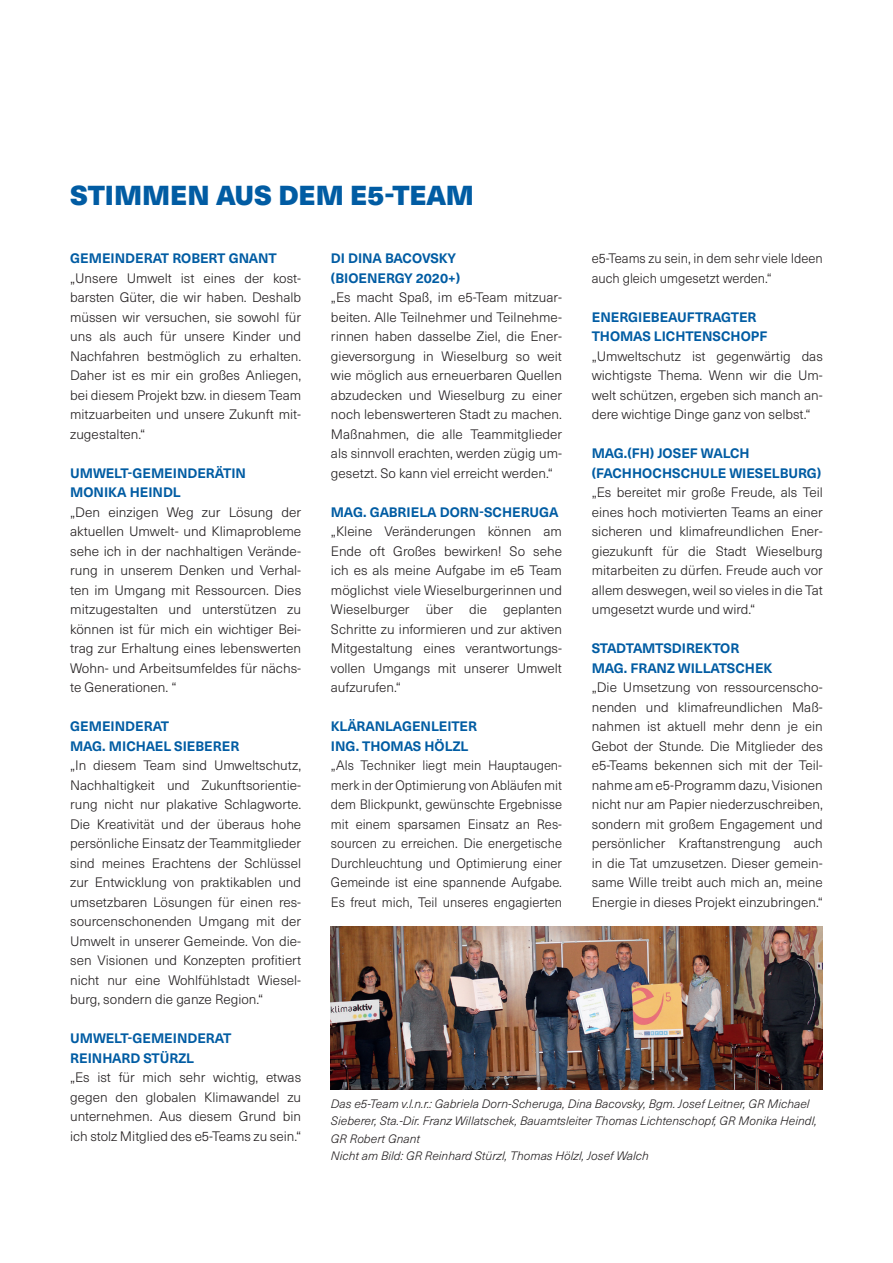
<style>
.page{position:relative;width:893px;height:1263px;background:#fff}
.page>*{position:absolute;margin:0;border:0;box-sizing:border-box;transform-origin:0 0}
.t1{font:900 27px "Neue Haas Unica W1 G";color:#015ca3}
.t2{font:300 13.5px/19.5px "Neue Haas Unica W1 G";color:#231f20;text-align:justify}
.t3{font:300 13.5px/19.5px "Neue Haas Unica W1 G";color:#231f20;text-align:justify;scale:.96 1}
.t4{font:700 13.5px/19.5px "Neue Haas Unica W1 G";color:#015ca3}
.t5{font:italic 300 12px/17.4px "Neue Haas Unica W1 G";color:#231f20}
</style>
<div class="page">
<img style="left:331px;top:926px;width:492px;height:163px">
<h1 class="t1" style="left:70px;top:174px;width:405px">STIMMEN AUS DEM E5-TEAM</h1>
<p class="t4" style="left:70px;top:248px;width:208px">GEMEINDERAT ROBERT GNANT</p>
<p class="t2" style="left:70px;top:268px;width:233px">„Unsere Umwelt ist eines der kost&shy;barsten Güter, die wir haben. Deshalb müssen wir versuchen, sie sowohl für uns als auch für unsere Kinder und Nachfahren bestmöglich zu erhalten.<br>Daher ist es mir ein großes Anliegen, bei diesem Projekt bzw. in diesem Team mitzuarbeiten und unsere Zukunft mit&shy;zugestalten.“</p>
<p class="t4" style="left:70px;top:462px;width:177px">UMWELT-GEMEINDERÄTIN<br>MONIKA HEINDL</p>
<p class="t2" style="left:70px;top:502px;width:233px">„Den einzigen Weg zur Lösung der aktuellen Umwelt- und Klimaprobleme sehe ich in der nachhaltigen Verände&shy;rung in unserem Denken und Verhal&shy;ten im Umgang mit Ressourcen. Dies mitzugestalten und unterstützen zu können ist für mich ein wichtiger Bei&shy;trag zur Erhaltung eines lebenswerten Wohn- und Arbeitsumfeldes für nächs&shy;te Generationen. “</p>
<p class="t4" style="left:70px;top:716px;width:171px">GEMEINDERAT<br>MAG. MICHAEL SIEBERER</p>
<p class="t2" style="left:70px;top:755px;width:233px">„In diesem Team sind Umweltschutz, Nachhaltigkeit und Zukunftsorientie&shy;rung nicht nur plakative Schlagworte.<br>Die Kreativität und der überaus hohe persönliche Einsatz der Teammitglieder sind meines Erachtens der Schlüssel zur Entwicklung von praktikablen und umsetzbaren Lösungen für einen res&shy;sourcenschonenden Umgang mit der Umwelt in unserer Gemeinde. Von die&shy;sen Visionen und Konzepten profitiert nicht nur eine Wohlfühlstadt Wiesel&shy;burg, sondern die ganze Region.“</p>
<p class="t4" style="left:70px;top:1028px;width:163px">UMWELT-GEMEINDERAT<br>REINHARD STÜRZL</p>
<p class="t2" style="left:70px;top:1067px;width:233px">„Es ist für mich sehr wichtig, etwas gegen den globalen Klimawandel zu unternehmen. Aus diesem Grund bin ich stolz Mitglied des e5-Teams zu sein.“</p>
<p class="t4" style="left:331px;top:248px;width:131px">DI DINA BACOVSKY (BIOENERGY 2020+)</p>
<p class="t2" style="left:331px;top:287px;width:233px">„Es macht Spaß, im e5-Team mitzuar&shy;beiten. Alle Teilnehmer und Teilnehme&shy;rinnen haben dasselbe Ziel, die Ener&shy;gieversorgung in Wieselburg so weit wie möglich aus erneuerbaren Quellen abzudecken und Wieselburg zu einer noch lebenswerteren Stadt zu machen.<br>Maßnahmen, die alle Teammitglieder als sinnvoll erachten, werden zügig um&shy;gesetzt. So kann viel erreicht werden.“</p>
<p class="t4" style="left:331px;top:501px;width:229px">MAG. GABRIELA DORN-SCHERUGA</p>
<p class="t2" style="left:331px;top:521px;width:233px">„Kleine Veränderungen können am Ende oft Großes bewirken! So sehe ich es als meine Aufgabe im e5 Team möglichst viele Wieselburgerinnen und Wieselburger über die geplanten Schritte zu informieren und zur aktiven Mitgestaltung eines verantwortungs&shy;vollen Umgangs mit unserer Umwelt aufzurufen.“</p>
<p class="t4" style="left:331px;top:716px;width:148px">KLÄRANLAGENLEITER<br>ING. THOMAS HÖLZL</p>
<p class="t3" style="left:331px;top:755px;width:242px">„Als Techniker liegt mein Hauptaugen&shy;merk in der Optimierung von Abläufen mit dem Blickpunkt, gewünschte Ergebnisse mit einem sparsamen Einsatz an Res&shy;sourcen zu erreichen. Die energetische Durchleuchtung und Optimierung einer Gemeinde ist eine spannende Aufgabe.<br>Es freut mich, Teil unseres engagierten</p>
<p class="t3" style="left:592px;top:248px;width:242px">e5-Teams zu sein, in dem sehr viele Ideen auch gleich umgesetzt werden.“</p>
<p class="t4" style="left:592px;top:306px;width:177px">ENERGIEBEAUFTRAGTER<br>THOMAS LICHTENSCHOPF</p>
<p class="t2" style="left:592px;top:346px;width:233px">„Umweltschutz ist gegenwärtig das wichtigste Thema. Wenn wir die Um&shy;welt schützen, ergeben sich manch an&shy;dere wichtige Dinge ganz von selbst.“</p>
<p class="t4" style="left:592px;top:443px;width:231px">MAG.(FH) JOSEF WALCH (FACHHOCHSCHULE WIESELBURG)</p>
<p class="t2" style="left:592px;top:482px;width:233px">„Es bereitet mir große Freude, als Teil eines hoch motivierten Teams an einer sicheren und klimafreundlichen Ener&shy;giezukunft für die Stadt Wieselburg mitarbeiten zu dürfen. Freude auch vor allem deswegen, weil so vieles in die Tat umgesetzt wurde und wird.“</p>
<p class="t4" style="left:592px;top:638px;width:182px">STADTAMTSDIREKTOR<br>MAG. FRANZ WILLATSCHEK</p>
<p class="t2" style="left:592px;top:677px;width:233px">„Die Umsetzung von ressourcenscho&shy;nenden und klimafreundlichen Maß&shy;nahmen ist aktuell mehr denn je ein Gebot der Stunde. Die Mitglieder des e5-Teams bekennen sich mit der Teil&shy;nahme am e5-Programm dazu, Visionen nicht nur am Papier niederzuschreiben, sondern mit großem Engagement und persönlicher Kraftanstrengung auch in die Tat umzusetzen. Dieser gemein&shy;same Wille treibt auch mich an, meine Energie in dieses Projekt einzubringen.“</p>
<p class="t5" style="left:331px;top:1094px;width:487px">Das e5-Team v.l.n.r.: Gabriela Dorn-Scheruga, Dina Bacovsky, Bgm. Josef Leitner, GR Michael Sieberer, Sta.-Dir. Franz Willatschek, Bauamtsleiter Thomas Lichtenschopf, GR Monika Heindl, GR Robert Gnant<br>Nicht am Bild: GR Reinhard Stürzl, Thomas Hölzl, Josef Walch</p>
</div>
